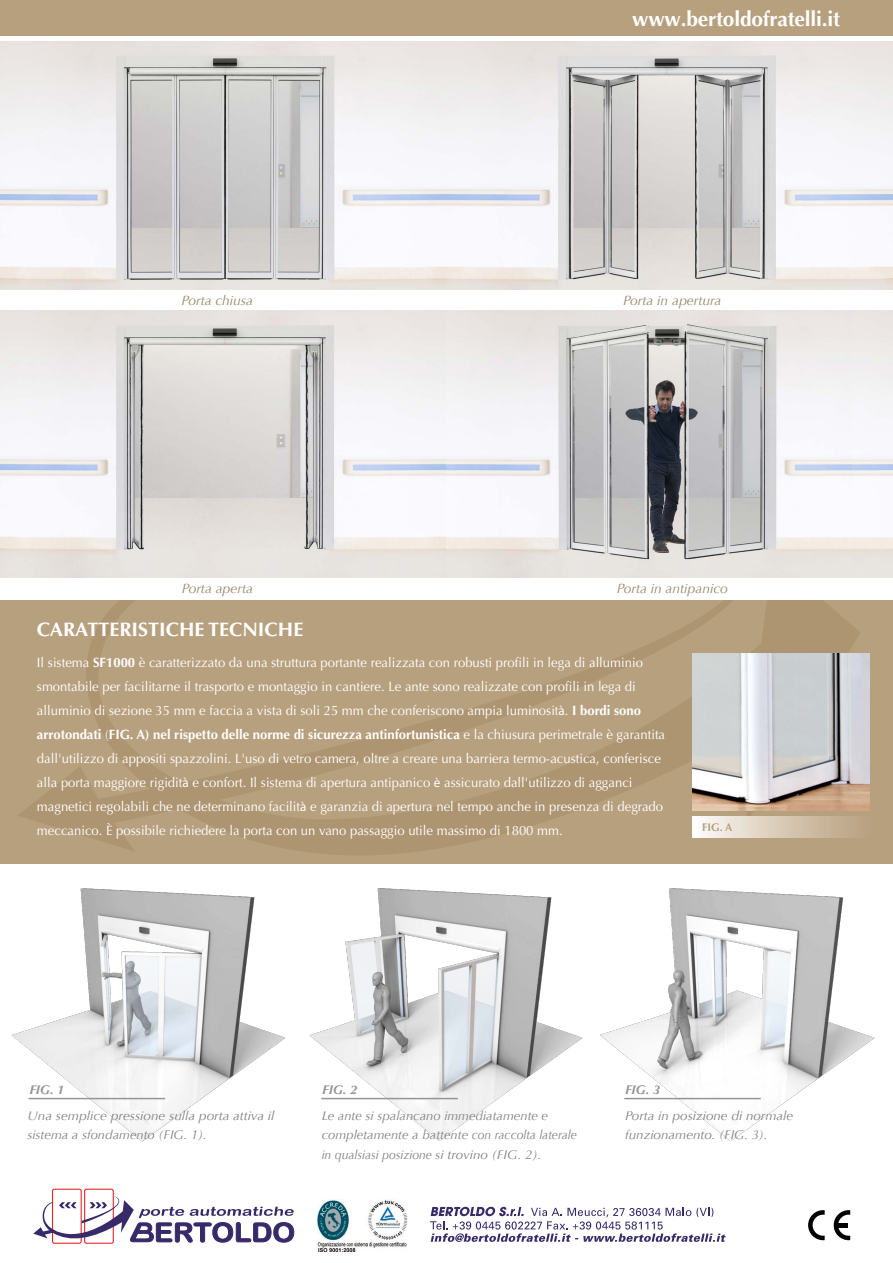
<style>
.page{position:relative;width:893px;height:1263px;background:#fff}
.page>*{position:absolute;margin:0;border:0;box-sizing:border-box;transform-origin:0 0}
.t1{font:700 21px "Optima";letter-spacing:-.01em;color:#fff}
.t2{font:700 19.5px "Optima";color:#fff}
.t3{font:13.5px/24px "Optima";color:#fff}
.t4{font:italic 13.5px "Optima";color:#9a876b}
.t5{font:italic 12.75px/19.5px "Optima";color:#808285;scale:1.06 1}
.t6{font:italic 12.75px/19.5px "Optima";color:#808285;scale:1.05 1}
.t7{font:italic 700 12.75px "Optima";color:#939598}
.t8{font:700 11.1px "Optima";color:#b7a07e}
.s1{font-weight:700}
.s2{font-family:"Myriad Pro"}
</style>
<div class="page">
<div style="left:0;top:599px;width:893px;height:264px;background:#b7a07e"></div>
<svg style="left:17px;top:599px;width:844px;height:252px"></svg>
<img style="left:605px;top:863px;width:288px;height:279px">
<img style="left:0;top:863px;width:285px;height:279px">
<img style="left:285px;top:851px;width:320px;height:290px">
<div style="left:0;top:0;width:893px;height:36px;background:#b7a07e"></div>
<hr style="left:29px;top:1098px;width:136px;height:1px;background:#939598">
<hr style="left:321px;top:1098px;width:137px;height:1px;background:#939598">
<hr style="left:624px;top:1098px;width:137px;height:1px;background:#939598">
<img style="left:0;top:41px;width:893px;height:248px">
<img style="left:0;top:311px;width:893px;height:266px">
<img style="left:692px;top:654px;width:25px;height:157px">
<img style="left:717px;top:654px;width:152px;height:157px">
<div style="left:692px;top:816px;width:179px;height:21px;background:linear-gradient(to right,#fdfbf8,#b69d7a)"></div>
<div style="left:84px;top:1189px;width:30px;height:55px;border:1px solid #ee1d23;border-radius:2px"></div>
<div style="left:52px;top:1189px;width:30px;height:55px;border:1px solid #ee1d23;border-radius:2px"></div>
<svg style="left:33px;top:1196px;width:262px;height:48px"></svg>
<svg style="left:808px;top:1210px;width:17px;height:30px"></svg>
<svg style="left:834px;top:1210px;width:16px;height:30px"></svg>
<img style="left:317px;top:1199px;width:91px;height:53px">
<svg style="left:430px;top:1207px;width:296px;height:35px"></svg>
<h1 class="t1" style="left:632px;top:6px;width:209px">www.bertoldofratelli.it</h1>
<p class="t4" style="left:182px;top:293px;width:73px">Porta chiusa</p>
<p class="t4" style="left:623px;top:293px;width:100px">Porta in apertura</p>
<p class="t4" style="left:182px;top:580px;width:73px">Porta aperta</p>
<p class="t4" style="left:617px;top:580px;width:113px">Porta in antipanico</p>
<h2 class="t2" style="left:37px;top:618px;width:268px">CARATTERISTICHE TECNICHE</h2>
<p class="t3" style="left:37px;top:650px;width:630px">Il sistema <span class="s1">SF1000</span> è caratterizzato da una struttura portante realizzata con robusti profili in lega di alluminio smontabile per facilitarne il trasporto e montaggio in cantiere. Le ante sono realizzate con profili in lega di alluminio di sezione 35 mm e faccia a vista di soli 25 mm che conferiscono ampia luminosit<span class="s2">à</span>. <span class="s1">I bordi sono arrotondati</span> (<span class="s1">FIG. A) nel rispetto delle norme di sicurezza antinfortunistica</span> e la chiusura perimetrale è garantita dall'utilizzo di appositi spazzolini. L'uso di vetro camera, oltre a creare una barriera termo-acustica, conferisce alla porta maggiore rigidit<span class="s2">à</span> e confort. Il sistema di apertura antipanico <span class="s2">è</span> assicurato dall'utilizzo di agganci magnetici regolabili che ne determinano facilit<span class="s2">à</span> e garanzia di apertura nel tempo anche in presenza di degrado meccanico. È possibile richiedere la porta con un vano passaggio utile massimo di 1800 mm.</p>
<p class="t8" style="left:702px;top:821px;width:32px">FIG. A</p>
<p class="t7" style="left:29px;top:1082px;width:37px">FIG. 1</p>
<p class="t7" style="left:322px;top:1082px;width:37px">FIG. 2</p>
<p class="t7" style="left:625px;top:1082px;width:37px">FIG. 3</p>
<p class="t5" style="left:27px;top:1106px;width:235px">Una semplice pressione sulla porta attiva il sistema a sfondamento (FIG. 1).</p>
<p class="t5" style="left:322px;top:1106px;width:242px">Le ante si spalancano immediatamente e completamente a battente con raccolta laterale in qualsiasi posizione si trovino (FIG. 2).</p>
<p class="t6" style="left:625px;top:1106px;width:162px">Porta in posizione di normale funzionamento. (FIG. 3).</p>
</div>
